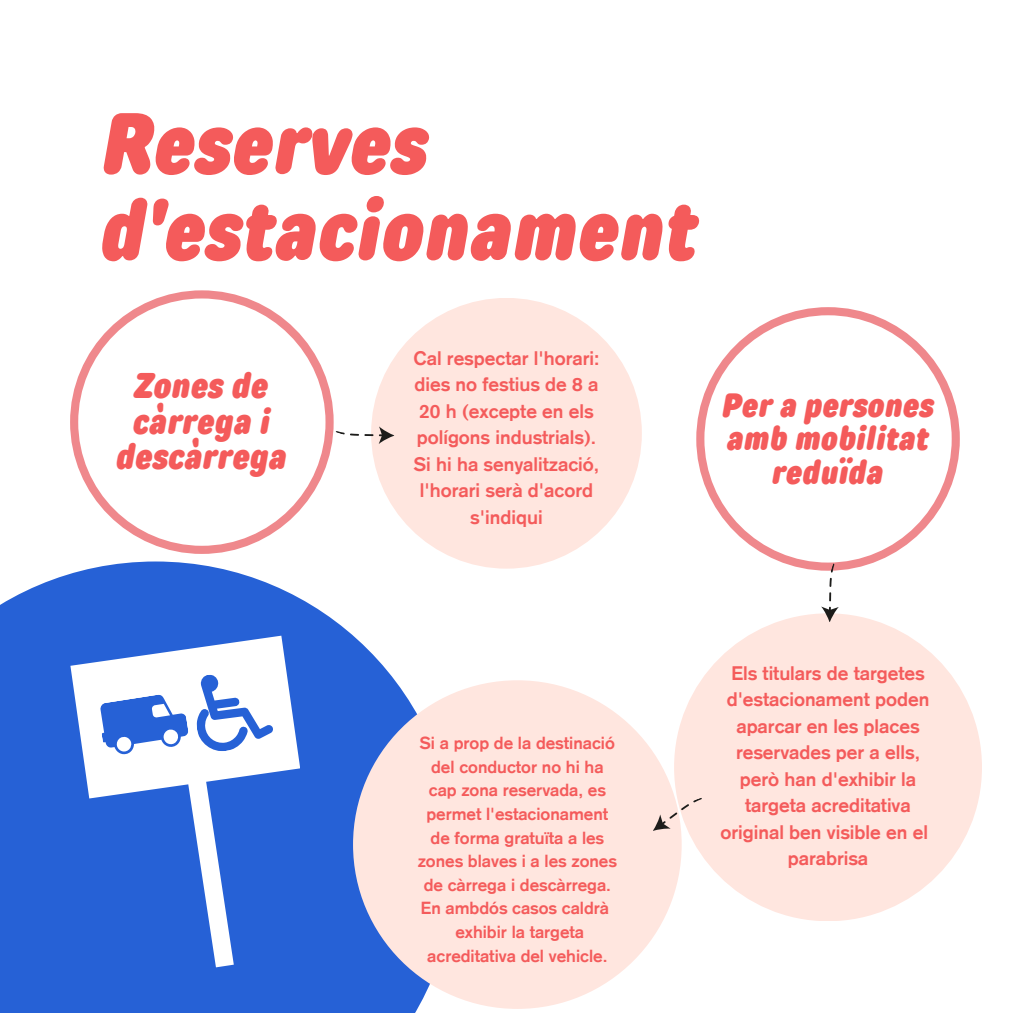
<style>
.page{position:relative;width:1013px;height:1013px;background:#fff}
.page>*{position:absolute;margin:0;border:0;box-sizing:border-box;transform-origin:0 0}
.t1{font:italic 900 86.5px/86.2px "TT Rounds Condensed";color:#f45b5b}
.t2{font:italic 900 36.38px/35.6px "TT Rounds Condensed";color:#f45b5b;text-align:center}
.t3{font:italic 900 34.38px/33.8px "TT Rounds Condensed";color:#f45b5b;text-align:center}
.t4{font:700 19.12px/26.5px "Akzidenz Grotesk";color:#f45b5b;text-align:center}
.t5{font:700 17.12px/23.6px "Akzidenz Grotesk";color:#f45b5b;text-align:center}
</style>
<div class="page">
<div style="left:371px;top:298px;width:271px;height:270px;background:#ffe6df;border-radius:50%"></div>
<svg style="left:70px;top:290px;width:263px;height:264px"></svg>
<svg style="left:0;top:561px;width:456px;height:451px;fill:#2661d6"></svg>
<svg style="left:333px;top:395px;width:62px;height:50px"></svg>
<svg style="left:70px;top:635px;width:230px;height:332px"></svg>
<svg style="left:696px;top:307px;width:263px;height:263px"></svg>
<div style="left:674px;top:613px;width:308px;height:308px;background:#ffe6df;border-radius:50%"></div>
<svg style="left:817px;top:561px;width:54px;height:61px"></svg>
<div style="left:353px;top:680px;width:328px;height:328px;background:#ffe6df;border-radius:50%"></div>
<svg style="left:653px;top:797px;width:49px;height:50px"></svg>
<h1 class="t1" style="left:101px;top:100px;width:598px">Reserves d'estacionament</h1>
<h2 class="t2" style="left:116px;top:367px;width:172px">Zones de càrrega i descàrrega</h2>
<p class="t4" style="left:413px;top:346px;width:187px">Cal respectar l'horari: dies no festius de 8 a<br>20 h (excepte en els polígons industrials).<br>Si hi ha senyalització, l'horari serà d'acord s'indiqui</p>
<h3 class="t3" style="left:721px;top:388px;width:214px">Per a persones amb mobilitat reduïda</h3>
<p class="t5" style="left:418px;top:732px;width:201px">Si a prop de la destinació del conductor no hi ha cap zona reservada, es permet l'estacionament de forma gratuïta a les zones blaves i a les zones de càrrega i descàrrega.<br>En ambdós casos caldrà exhibir la targeta acreditativa del vehicle.</p>
<p class="t4" style="left:720px;top:661px;width:210px">Els titulars de targetes d'estacionament poden aparcar en les places reservades per a ells, però han d'exhibir la targeta acreditativa original ben visible en el parabrisa</p>
</div>
